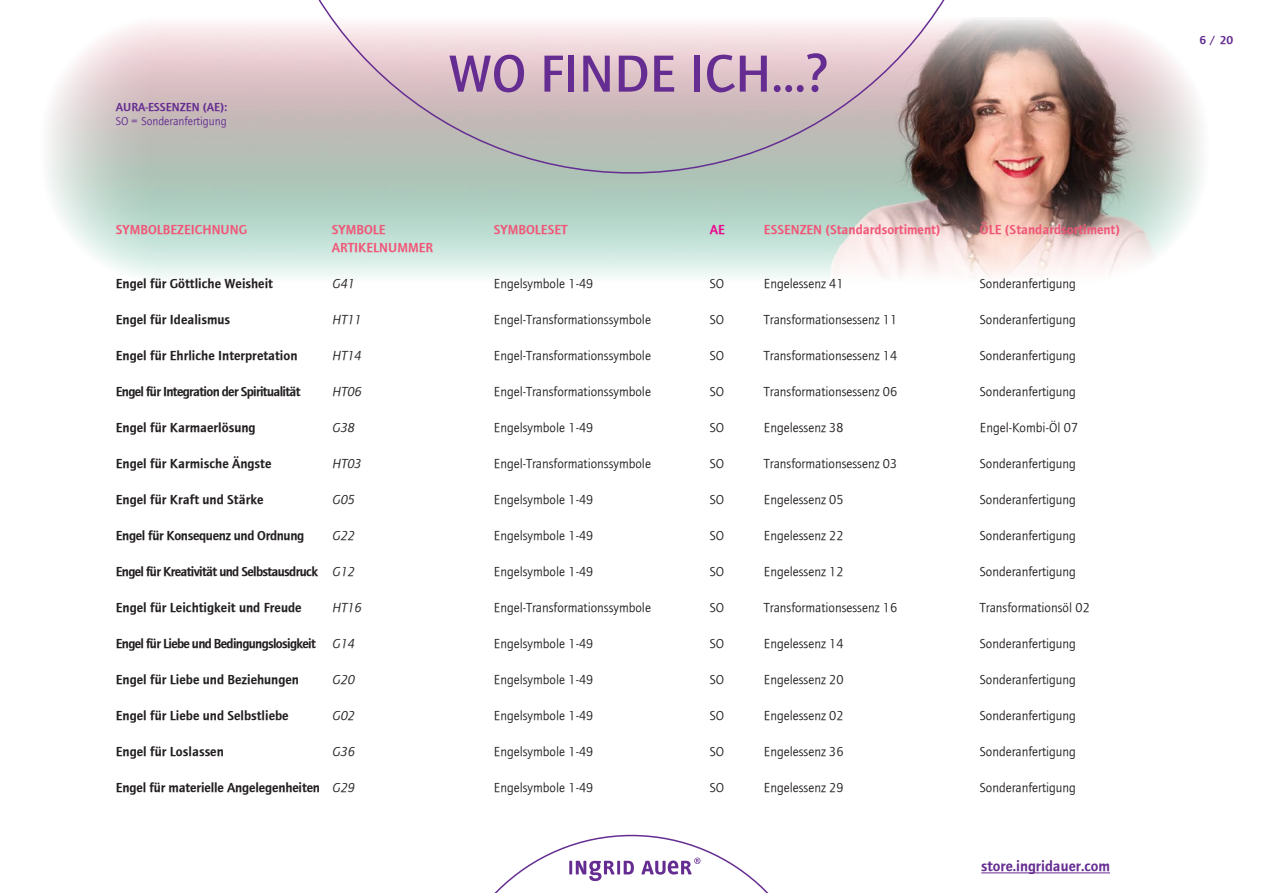
<style>
.page{position:relative;width:1263px;height:893px;background:#fff}
.page>*{position:absolute;margin:0;border:0;box-sizing:border-box;transform-origin:0 0}
.t1{font:500 54px "Foundry Journal";color:#652d91}
.t2{font:15px "Foundry Journal Demi";color:#652d91}
.t3{font:13.5px "Foundry Journal";color:#231f20}
.t4{font:13.5px "Foundry Journal Demi";color:#231f20}
.t5{font:13.5px "Foundry Journal Demi";letter-spacing:-.05em;color:#231f20}
.t6{font:13.5px "Foundry Journal Demi";color:#f05778}
.t7{font:italic 13.5px "Foundry Journal";color:#231f20}
.t8{font:13.5px "Foundry Journal Demi";letter-spacing:-.025em;color:#231f20}
.t9{font:13.5px "Foundry Journal Demi";color:#ed028c}
.t10{font:12px "Foundry Journal Demi";color:#652d91}
.t11{font:12px "Foundry Journal";color:#652d91}
.s1{font-family:"Foundry Journal";font-style:italic}
</style>
<div class="page">
<img style="left:48px;top:18px;width:1154px;height:261px">
<svg style="left:263px;top:0;width:737px;height:174px"></svg>
<svg style="left:494px;top:835px;width:275px;height:58px"></svg>
<hr style="left:981px;top:873px;width:129px;height:1px;background:#652d91">
<p class="t10" style="left:116px;top:100px;width:113px">AURA-ESSENZEN (AE):</p>
<p class="t11" style="left:116px;top:115px;width:112px">SO = Sonderanfertigung</p>
<h1 class="t1" style="left:448px;top:43px;width:381px">WO FINDE ICH...?</h1>
<p class="t6" style="left:116px;top:222px;width:133px">SYMBOLBEZEICHNUNG</p>
<p class="t6" style="left:332px;top:222px;width:55px">SYMBOLE</p>
<p class="t6" style="left:494px;top:222px;width:75px">SYMBOLESET</p>
<p class="t9" style="left:710px;top:222px;width:17px">AE</p>
<p class="t6" style="left:764px;top:222px;width:178px">ESSENZEN (Standardsortiment)</p>
<p class="t6" style="left:980px;top:222px;width:142px">ÖLE (Standardsortiment)</p>
<p class="t6" style="left:332px;top:240px;width:103px">ARTIKELNUMMER</p>
<p class="t4" style="left:116px;top:276px;width:159px">Engel für Göttliche Weisheit</p>
<p class="t7" style="left:332px;top:276px;width:24px">G41</p>
<p class="t3" style="left:494px;top:276px;width:101px">Engelsymbole 1-49</p>
<p class="t3" style="left:710px;top:276px;width:16px">SO</p>
<p class="t3" style="left:764px;top:276px;width:81px">Engelessenz 41</p>
<p class="t3" style="left:980px;top:276px;width:97px">Sonderanfertigung</p>
<p class="t4" style="left:116px;top:312px;width:116px">Engel für Idealismus</p>
<p class="t7" style="left:332px;top:312px;width:31px">HT11</p>
<p class="t3" style="left:494px;top:312px;width:159px">Engel-Transformationssymbole</p>
<p class="t3" style="left:710px;top:312px;width:16px">SO</p>
<p class="t3" style="left:764px;top:312px;width:135px">Transformationsessenz 11</p>
<p class="t3" style="left:980px;top:312px;width:97px">Sonderanfertigung</p>
<p class="t4" style="left:116px;top:348px;width:183px">Engel für Ehrliche Interpretation</p>
<p class="t7" style="left:332px;top:348px;width:31px">HT14</p>
<p class="t3" style="left:494px;top:348px;width:159px">Engel-Transformationssymbole</p>
<p class="t3" style="left:710px;top:348px;width:16px">SO</p>
<p class="t3" style="left:764px;top:348px;width:135px">Transformationsessenz 14</p>
<p class="t3" style="left:980px;top:348px;width:97px">Sonderanfertigung</p>
<p class="t5" style="left:116px;top:384px;width:186px">Engel für Integration der Spiritualität</p>
<p class="t7" style="left:332px;top:384px;width:31px">HT06</p>
<p class="t3" style="left:494px;top:384px;width:159px">Engel-Transformationssymbole</p>
<p class="t3" style="left:710px;top:384px;width:16px">SO</p>
<p class="t3" style="left:764px;top:384px;width:135px">Transformationsessenz 06</p>
<p class="t3" style="left:980px;top:384px;width:97px">Sonderanfertigung</p>
<p class="t4" style="left:116px;top:420px;width:141px">Engel für Karmaerlösung</p>
<p class="t7" style="left:332px;top:420px;width:24px">G38</p>
<p class="t3" style="left:494px;top:420px;width:101px">Engelsymbole 1-49</p>
<p class="t3" style="left:710px;top:420px;width:16px">SO</p>
<p class="t3" style="left:764px;top:420px;width:81px">Engelessenz 38</p>
<p class="t3" style="left:980px;top:420px;width:100px">Engel-Kombi-Öl 07</p>
<p class="t4" style="left:116px;top:456px;width:157px">Engel für Karmische Ängste</p>
<p class="t7" style="left:332px;top:456px;width:31px">HT03</p>
<p class="t3" style="left:494px;top:456px;width:159px">Engel-Transformationssymbole</p>
<p class="t3" style="left:710px;top:456px;width:16px">SO</p>
<p class="t3" style="left:764px;top:456px;width:135px">Transformationsessenz 03</p>
<p class="t3" style="left:980px;top:456px;width:97px">Sonderanfertigung</p>
<p class="t4" style="left:116px;top:492px;width:149px">Engel für Kraft und Stärke</p>
<p class="t7" style="left:332px;top:492px;width:24px">G05</p>
<p class="t3" style="left:494px;top:492px;width:101px">Engelsymbole 1-49</p>
<p class="t3" style="left:710px;top:492px;width:16px">SO</p>
<p class="t3" style="left:764px;top:492px;width:81px">Engelessenz 05</p>
<p class="t3" style="left:980px;top:492px;width:97px">Sonderanfertigung</p>
<p class="t8" style="left:116px;top:528px;width:190px">Engel für Konsequenz und Ordnung</p>
<p class="t7" style="left:332px;top:528px;width:24px">G22</p>
<p class="t3" style="left:494px;top:528px;width:101px">Engelsymbole 1-49</p>
<p class="t3" style="left:710px;top:528px;width:16px">SO</p>
<p class="t3" style="left:764px;top:528px;width:81px">Engelessenz 22</p>
<p class="t3" style="left:980px;top:528px;width:97px">Sonderanfertigung</p>
<p class="t5" style="left:116px;top:564px;width:240px">Engel für Kreativität und Selbstausdruck <span class="s1">G12</span></p>
<p class="t3" style="left:494px;top:564px;width:101px">Engelsymbole 1-49</p>
<p class="t3" style="left:710px;top:564px;width:16px">SO</p>
<p class="t3" style="left:764px;top:564px;width:81px">Engelessenz 12</p>
<p class="t3" style="left:980px;top:564px;width:97px">Sonderanfertigung</p>
<p class="t4" style="left:116px;top:600px;width:187px">Engel für Leichtigkeit und Freude</p>
<p class="t7" style="left:332px;top:600px;width:31px">HT16</p>
<p class="t3" style="left:494px;top:600px;width:159px">Engel-Transformationssymbole</p>
<p class="t3" style="left:710px;top:600px;width:16px">SO</p>
<p class="t3" style="left:764px;top:600px;width:135px">Transformationsessenz 16</p>
<p class="t3" style="left:980px;top:600px;width:111px">Transformationsöl 02</p>
<p class="t5" style="left:116px;top:636px;width:240px">Engel für Liebe und Bedingungslosigkeit <span class="s1">G14</span></p>
<p class="t3" style="left:494px;top:636px;width:101px">Engelsymbole 1-49</p>
<p class="t3" style="left:710px;top:636px;width:16px">SO</p>
<p class="t3" style="left:764px;top:636px;width:81px">Engelessenz 14</p>
<p class="t3" style="left:980px;top:636px;width:97px">Sonderanfertigung</p>
<p class="t4" style="left:116px;top:672px;width:185px">Engel für Liebe und Beziehungen</p>
<p class="t7" style="left:332px;top:672px;width:24px">G20</p>
<p class="t3" style="left:494px;top:672px;width:101px">Engelsymbole 1-49</p>
<p class="t3" style="left:710px;top:672px;width:16px">SO</p>
<p class="t3" style="left:764px;top:672px;width:81px">Engelessenz 20</p>
<p class="t3" style="left:980px;top:672px;width:97px">Sonderanfertigung</p>
<p class="t4" style="left:116px;top:708px;width:174px">Engel für Liebe und Selbstliebe</p>
<p class="t7" style="left:332px;top:708px;width:24px">G02</p>
<p class="t3" style="left:494px;top:708px;width:101px">Engelsymbole 1-49</p>
<p class="t3" style="left:710px;top:708px;width:16px">SO</p>
<p class="t3" style="left:764px;top:708px;width:81px">Engelessenz 02</p>
<p class="t3" style="left:980px;top:708px;width:97px">Sonderanfertigung</p>
<p class="t4" style="left:116px;top:744px;width:109px">Engel für Loslassen</p>
<p class="t7" style="left:332px;top:744px;width:24px">G36</p>
<p class="t3" style="left:494px;top:744px;width:101px">Engelsymbole 1-49</p>
<p class="t3" style="left:710px;top:744px;width:16px">SO</p>
<p class="t3" style="left:764px;top:744px;width:81px">Engelessenz 36</p>
<p class="t3" style="left:980px;top:744px;width:97px">Sonderanfertigung</p>
<p class="t4" style="left:116px;top:780px;width:240px">Engel für materielle Angelegenheiten <span class="s1">G29</span></p>
<p class="t3" style="left:494px;top:780px;width:101px">Engelsymbole 1-49</p>
<p class="t3" style="left:710px;top:780px;width:16px">SO</p>
<p class="t3" style="left:764px;top:780px;width:81px">Engelessenz 29</p>
<p class="t3" style="left:980px;top:780px;width:97px">Sonderanfertigung</p>
<p class="t2" style="left:981px;top:857px;width:130px">store.ingridauer.com</p>
<p class="t10" style="left:1200px;top:33px;width:35px">6 / 20</p>
</div>
